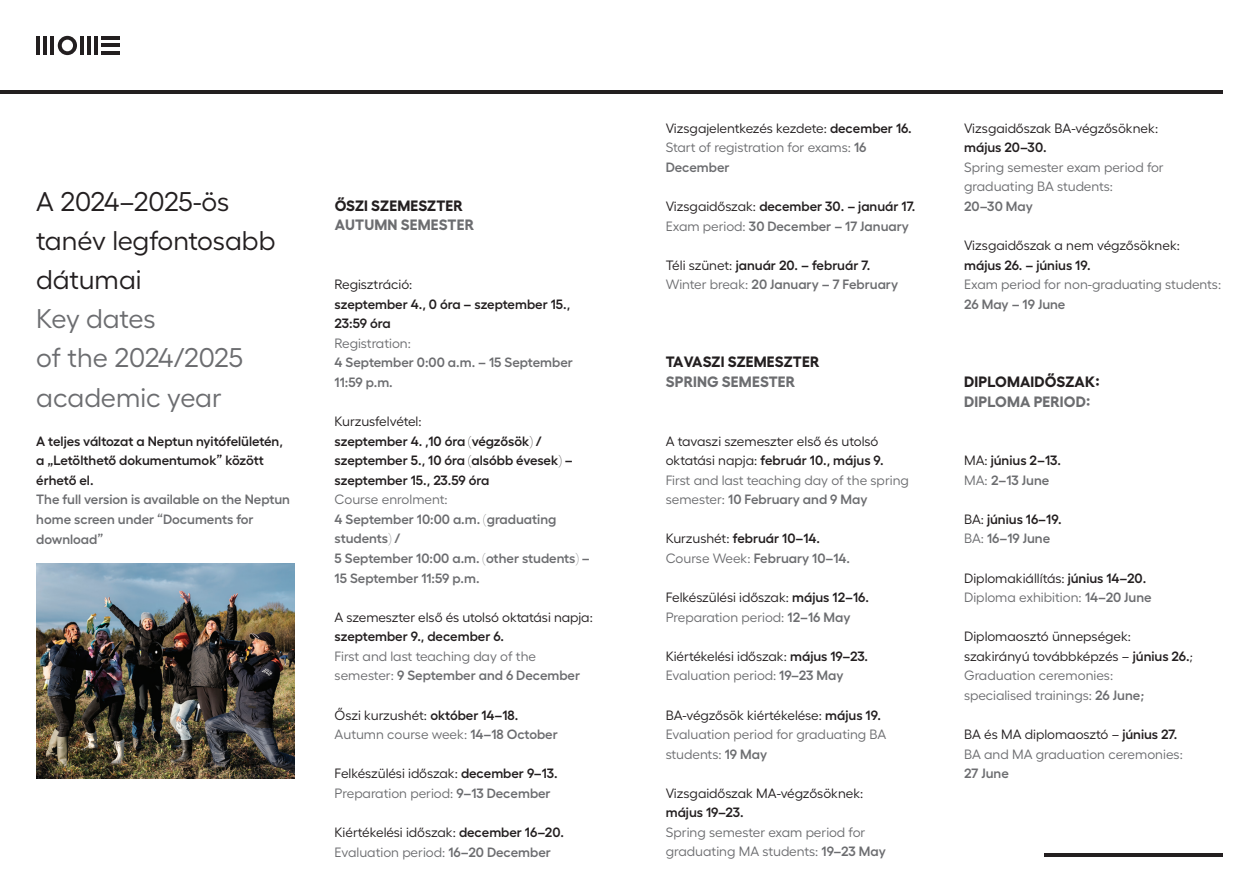
<style>
.page{position:relative;width:1259px;height:893px;background:#fff}
.page>*{position:absolute;margin:0;border:0;box-sizing:border-box;transform-origin:0 0}
.t1{font:27px/39.2px "Fellix";letter-spacing:-.01em;color:#231f20}
.t2{font:27px/39.2px "Fellix";letter-spacing:-.01em;color:#6c6d70}
.t3{font:700 15px "Fellix";letter-spacing:.01em;color:#231f20}
.t4{font:700 15px "Fellix";letter-spacing:.01em;color:#6c6d70}
.t5{font:13.5px/19.5px "Fellix";color:#231f20}
.t6{font:13.5px/19.5px "Fellix";color:#6c6d70}
.t7{font:600 13.5px/19.5px "Fellix";color:#231f20}
.t8{font:600 13.5px/19.5px "Fellix";color:#6c6d70}
.s1{font-weight:600}
.s2{color:#231f20}
.s3{font-weight:600;color:#231f20}
.s4{color:#6c6d70}
.s5{font-weight:600;color:#6c6d70}
.s6{font-weight:400}
.s7{font-weight:400;color:#6c6d70}
.s8{font-weight:400;color:#231f20}
</style>
<div class="page">
<hr style="left:1044px;top:853px;width:178px;height:4px;background:#231f20">
<hr style="left:102px;top:51px;width:18px;height:4px;background:#231f20">
<hr style="left:36px;top:36px;width:4px;height:18px;background:#231f20">
<hr style="left:51px;top:36px;width:3px;height:18px;background:#231f20">
<hr style="left:43px;top:36px;width:4px;height:18px;background:#231f20">
<hr style="left:80px;top:36px;width:4px;height:19px;background:#231f20">
<hr style="left:94px;top:36px;width:4px;height:19px;background:#231f20">
<hr style="left:87px;top:36px;width:4px;height:19px;background:#231f20">
<hr style="left:102px;top:44px;width:18px;height:3px;background:#231f20">
<hr style="left:102px;top:36px;width:18px;height:4px;background:#231f20">
<svg style="left:58px;top:36px;width:19px;height:19px"></svg>
<hr style="left:0;top:90px;width:1222px;height:4px;background:#231f20">
<img style="left:36px;top:563px;width:259px;height:215px">
<h1 class="t1" style="left:36px;top:179px;width:241px">A 2024–2025-ös tanév legfontosabb dátumai</h1>
<h1 class="t2" style="left:36px;top:297px;width:208px">Key dates<br>of the 2024/2025 academic year</h1>
<p class="t7" style="left:36px;top:430px;width:248px">A teljes változat a Neptun nyitófelületén, a „Letölthető dokumentumok” között érhető el.</p>
<p class="t8" style="left:36px;top:488px;width:255px">The full version is available on the Neptun home screen under “Documents for download”</p>
<p class="t3" style="left:335px;top:194px;width:130px">ŐSZI SZEMESZTER</p>
<p class="t4" style="left:335px;top:213px;width:141px">AUTUMN SEMESTER</p>
<p class="t5" style="left:335px;top:273px;width:79px">Regisztráció:</p>
<p class="t7" style="left:335px;top:293px;width:237px">szeptember 4., 0 óra – szeptember 15.,<br>23:59 óra</p>
<p class="t6" style="left:335px;top:332px;width:78px">Registration:</p>
<p class="t8" style="left:335px;top:351px;width:240px">4 September 0:00 a.m. – 15 September<br>11:59 p.m.</p>
<p class="t5" style="left:335px;top:410px;width:88px">Kurzusfelvétel:</p>
<p class="t7" style="left:335px;top:430px;width:240px">szeptember 4. ,10 óra (végzősök) / szeptember 5., 10 óra (alsóbb évesek) – szeptember 15., 23.59 óra</p>
<p class="t6" style="left:335px;top:488px;width:114px">Course enrolment:</p>
<p class="t8" style="left:335px;top:508px;width:257px">4 September 10:00 a.m. (graduating students) /<br>5 September 10:00 a.m. (other students) –<br>15 September 11:59 p.m.</p>
<p class="t5" style="left:335px;top:606px;width:260px">A szemeszter első és utolsó oktatási napja:</p>
<p class="t7" style="left:335px;top:625px;width:171px">szeptember 9., december 6.</p>
<p class="t6" style="left:335px;top:645px;width:247px">First and last teaching day of the semester: <span class="s1">9 September and 6 December</span></p>
<p class="t6" style="left:335px;top:704px;width:225px"><span class="s2">Őszi kurzushét:</span> <span class="s3">október 14–18.<br></span>Autumn course week: <span class="s1">14–18 October</span></p>
<p class="t5" style="left:335px;top:762px;width:225px">Felkészülési időszak: <span class="s1">december 9–13.<br></span><span class="s4">Preparation period:</span> <span class="s5">9–13 December</span></p>
<p class="t5" style="left:335px;top:821px;width:231px">Kiértékelési időszak: <span class="s1">december 16–20.<br></span><span class="s4">Evaluation period:</span> <span class="s5">16–20 December</span></p>
<p class="t6" style="left:666px;top:117px;width:248px"><span class="s2">Vizsgajelentkezés kezdete:</span> <span class="s3">december 16.<br></span>Start of registration for exams: <span class="s1">16<br>December</span></p>
<p class="t7" style="left:666px;top:195px;width:251px"><span class="s6">Vizsgaidőszak:</span> december 30. – január 17.<br><span class="s7">Exam period:</span> <span class="s4">30 December – 17 January</span></p>
<p class="t7" style="left:666px;top:254px;width:234px"><span class="s6">Téli szünet:</span> január 20. – február 7.<br><span class="s7">Winter break:</span> <span class="s4">20 January – 7 February</span></p>
<p class="t3" style="left:666px;top:350px;width:155px">TAVASZI SZEMESZTER</p>
<p class="t4" style="left:666px;top:370px;width:131px">SPRING SEMESTER</p>
<p class="t5" style="left:666px;top:430px;width:245px">A tavaszi szemeszter első és utolsó oktatási napja: <span class="s1">február 10., május 9.<br></span><span class="s4">First and last teaching day of the spring semester:</span> <span class="s5">10 February and 9 May</span></p>
<p class="t8" style="left:666px;top:527px;width:186px"><span class="s8">Kurzushét:</span> <span class="s2">február 10–14.<br></span><span class="s6">Course Week:</span> February 10–14.</p>
<p class="t5" style="left:666px;top:586px;width:205px">Felkészülési időszak: <span class="s1">május 12–16.<br></span><span class="s4">Preparation period:</span> <span class="s5">12–16 May</span></p>
<p class="t5" style="left:666px;top:645px;width:204px">Kiértékelési időszak: <span class="s1">május 19–23.<br></span><span class="s4">Evaluation period:</span> <span class="s5">19–23 May</span></p>
<p class="t6" style="left:666px;top:704px;width:222px"><span class="s2">BA-végzősök kiértékelése:</span> <span class="s3">május 19.<br></span>Evaluation period for graduating BA students: <span class="s1">19 May</span></p>
<p class="t5" style="left:666px;top:782px;width:199px">Vizsgaidőszak MA-végzősöknek:</p>
<p class="t7" style="left:666px;top:801px;width:79px">május 19–23.</p>
<p class="t6" style="left:666px;top:821px;width:222px">Spring semester exam period for graduating MA students: <span class="s1">19–23 May</span></p>
<p class="t5" style="left:964px;top:117px;width:195px">Vizsgaidőszak BA-végzősöknek:</p>
<p class="t7" style="left:964px;top:136px;width:84px">május 20–30.</p>
<p class="t6" style="left:964px;top:156px;width:201px">Spring semester exam period for graduating BA students:</p>
<p class="t8" style="left:964px;top:195px;width:70px">20–30 May</p>
<p class="t5" style="left:964px;top:234px;width:217px">Vizsgaidőszak a nem végzősöknek:</p>
<p class="t7" style="left:964px;top:254px;width:128px">május 26. – június 19.</p>
<p class="t6" style="left:964px;top:273px;width:258px">Exam period for non-graduating students:</p>
<p class="t8" style="left:964px;top:293px;width:103px">26 May – 19 June</p>
<p class="t3" style="left:964px;top:370px;width:137px">DIPLOMAIDŐSZAK:</p>
<p class="t4" style="left:964px;top:389px;width:128px">DIPLOMA PERIOD:</p>
<p class="t7" style="left:964px;top:449px;width:98px"><span class="s6">MA:</span> június 2–13.<br><span class="s7">MA:</span> <span class="s4">2–13 June</span></p>
<p class="t7" style="left:964px;top:508px;width:99px"><span class="s6">BA:</span> június 16–19.<br><span class="s7">BA:</span> <span class="s4">16–19 June</span></p>
<p class="t6" style="left:964px;top:567px;width:189px"><span class="s2">Diplomakiállítás:</span> <span class="s3">június 14–20.<br></span>Diploma exhibition: <span class="s1">14–20 June</span></p>
<p class="t5" style="left:964px;top:625px;width:230px">Diplomaosztó ünnepségek: szakirányú továbbképzés – <span class="s1">június 26.</span>;<br><span class="s4">Graduation ceremonies:<br>specialised trainings:</span> <span class="s5">26 June;</span></p>
<p class="t6" style="left:964px;top:723px;width:220px"><span class="s2">BA és MA diplomaosztó –</span> <span class="s3">június 27.<br></span>BA and MA graduation ceremonies:</p>
<p class="t8" style="left:964px;top:762px;width:46px">27 June</p>
</div>
